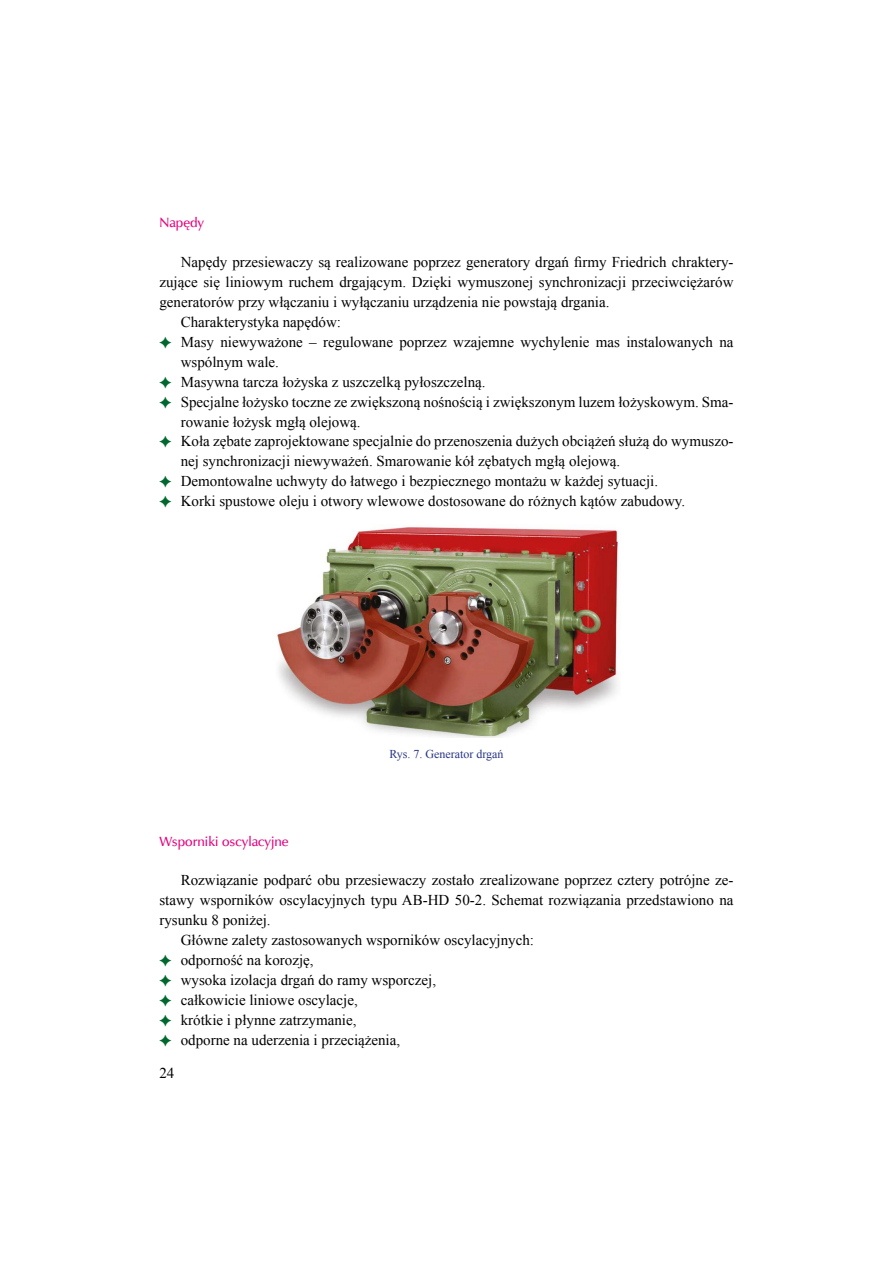
<style>
.page{position:relative;width:893px;height:1263px;background:#fff}
.page>*{position:absolute;margin:0;border:0;box-sizing:border-box;transform-origin:0 0}
.t1{font:15px "Times New Roman";color:#000}
.t2{font:13.5px "Zapf Humnst Dm EU";color:#e6007d}
.t3{font:12px "Times New Roman";color:#283583}
</style>
<div class="page">
<img style="left:277px;top:527px;width:341px;height:210px">
<p class="t2" style="left:159px;top:214px;width:46px">Napędy</p>
<p class="t1" style="left:181px;top:252px;width:554px">Napędy przesiewaczy są realizowane poprzez generatory drgań firmy Friedrich chraktery-</p>
<p class="t1" style="left:159px;top:272px;width:576px">zujące się liniowym ruchem drgającym. Dzięki wymuszonej synchronizacji przeciwciężarów</p>
<p class="t1" style="left:159px;top:292px;width:451px">generatorów przy włączaniu i wyłączaniu urządzenia nie powstają drgania.</p>
<p class="t1" style="left:181px;top:312px;width:162px">Charakterystyka napędów:</p>
<p class="t1" style="left:181px;top:332px;width:554px">Masy niewyważone – regulowane poprzez wzajemne wychylenie mas instalowanych na</p>
<p class="t1" style="left:181px;top:352px;width:100px">wspólnym wale.</p>
<p class="t1" style="left:181px;top:371px;width:306px">Masywna tarcza łożyska z uszczelką pyłoszczelną.</p>
<p class="t1" style="left:181px;top:391px;width:554px">Specjalne łożysko toczne ze zwiększoną nośnością i zwiększonym luzem łożyskowym. Sma-</p>
<p class="t1" style="left:181px;top:411px;width:181px">rowanie łożysk mgłą olejową.</p>
<p class="t1" style="left:181px;top:431px;width:554px">Koła zębate zaprojektowane specjalnie do przenoszenia dużych obciążeń służą do wymuszo-</p>
<p class="t1" style="left:181px;top:451px;width:441px">nej synchronizacji niewyważeń. Smarowanie kół zębatych mgłą olejową.</p>
<p class="t1" style="left:181px;top:471px;width:479px">Demontowalne uchwyty do łatwego i bezpiecznego montażu w każdej sytuacji.</p>
<p class="t1" style="left:181px;top:491px;width:506px">Korki spustowe oleju i otwory wlewowe dostosowane do różnych kątów zabudowy.</p>
<p class="t3" style="left:389px;top:746px;width:116px">Rys. 7. Generator drgań</p>
<p class="t2" style="left:159px;top:832px;width:131px">Wsporniki oscylacyjne</p>
<p class="t1" style="left:181px;top:870px;width:554px">Rozwiązanie podparć obu przesiewaczy zostało zrealizowane poprzez cztery potrójne ze-</p>
<p class="t1" style="left:159px;top:890px;width:576px">stawy wsporników oscylacyjnych typu AB-HD 50-2. Schemat rozwiązania przedstawiono na</p>
<p class="t1" style="left:159px;top:910px;width:113px">rysunku 8 poniżej.</p>
<p class="t1" style="left:181px;top:930px;width:355px">Główne zalety zastosowanych wsporników oscylacyjnych:</p>
<p class="t1" style="left:181px;top:950px;width:134px">odporność na korozję,</p>
<p class="t1" style="left:181px;top:970px;width:257px">wysoka izolacja drgań do ramy wsporczej,</p>
<p class="t1" style="left:181px;top:990px;width:179px">całkowicie liniowe oscylacje,</p>
<p class="t1" style="left:181px;top:1010px;width:177px">krótkie i płynne zatrzymanie,</p>
<p class="t1" style="left:181px;top:1030px;width:221px">odporne na uderzenia i przeciążenia,</p>
<p class="t1" style="left:159px;top:1063px;width:16px">24</p>
</div>
